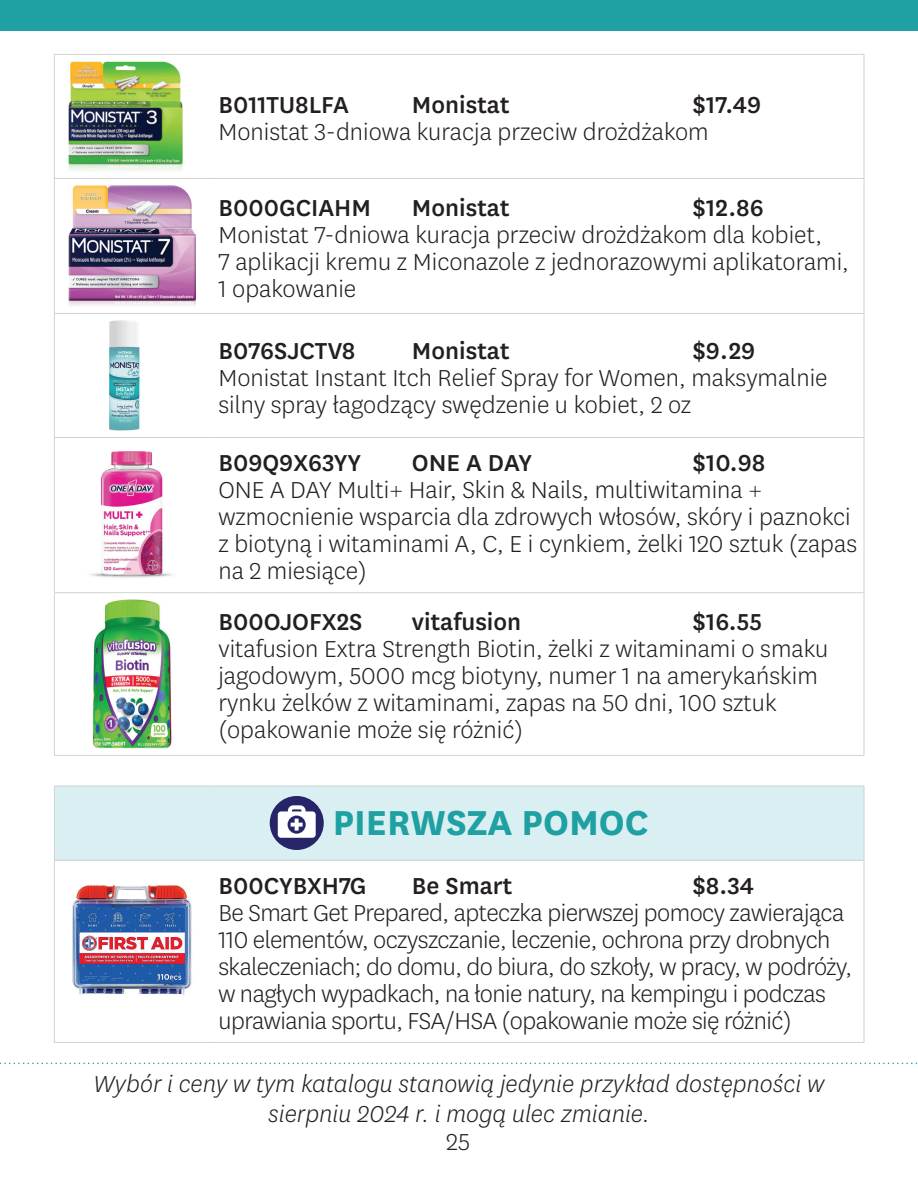
<style>
.page{position:relative;width:918px;height:1188px;background:#fff}
.page>*{position:absolute;margin:0;border:0;box-sizing:border-box;transform-origin:0 0}
.t1{font:700 40.5px "Centene Sans";color:#1fa0a3}
.t2{font:300 27px/27px "Centene Sans";color:#231f20}
.t3{font:300 27px/27px "Centene Sans";letter-spacing:-.02em;color:#231f20}
.t4{font:500 27px "Centene Sans";color:#231f20}
.t5{font:italic 300 27px/30px "Centene Sans";color:#231f20;text-align:center}
</style>
<div class="page">
<div style="left:0;top:0;width:918px;height:31px;background:#1fa0a3"></div>
<svg style="left:0;top:1063px;width:918px;height:1px"></svg>
<hr style="left:54px;top:54px;width:158px;height:1px;background:#d1d2d4">
<hr style="left:54px;top:55px;width:1px;height:123px;background:#d1d2d4">
<hr style="left:212px;top:54px;width:652px;height:1px;background:#d1d2d4">
<hr style="left:864px;top:55px;width:1px;height:123px;background:#d1d2d4">
<hr style="left:54px;top:178px;width:158px;height:1px;background:#d1d2d4">
<hr style="left:54px;top:179px;width:1px;height:134px;background:#d1d2d4">
<hr style="left:212px;top:178px;width:652px;height:1px;background:#d1d2d4">
<hr style="left:864px;top:179px;width:1px;height:134px;background:#d1d2d4">
<hr style="left:54px;top:313px;width:158px;height:1px;background:#d1d2d4">
<hr style="left:54px;top:314px;width:1px;height:123px;background:#d1d2d4">
<hr style="left:212px;top:313px;width:652px;height:1px;background:#d1d2d4">
<hr style="left:864px;top:314px;width:1px;height:123px;background:#d1d2d4">
<hr style="left:54px;top:437px;width:158px;height:1px;background:#d1d2d4">
<hr style="left:54px;top:438px;width:1px;height:154px;background:#d1d2d4">
<hr style="left:212px;top:437px;width:652px;height:1px;background:#d1d2d4">
<hr style="left:864px;top:438px;width:1px;height:154px;background:#d1d2d4">
<hr style="left:54px;top:592px;width:158px;height:1px;background:#d1d2d4">
<hr style="left:54px;top:593px;width:1px;height:162px;background:#d1d2d4">
<hr style="left:212px;top:592px;width:652px;height:1px;background:#d1d2d4">
<hr style="left:864px;top:593px;width:1px;height:162px;background:#d1d2d4">
<hr style="left:54px;top:755px;width:158px;height:1px;background:#d1d2d4">
<hr style="left:212px;top:755px;width:652px;height:1px;background:#d1d2d4">
<img style="left:68px;top:61px;width:115px;height:110px">
<img style="left:68px;top:185px;width:128px;height:121px">
<img style="left:109px;top:320px;width:32px;height:111px">
<img style="left:90px;top:451px;width:83px;height:127px">
<img style="left:92px;top:599px;width:80px;height:150px">
<div style="left:54px;top:786px;width:810px;height:74px;background:#daeff1"></div>
<hr style="left:864px;top:786px;width:1px;height:74px;background:#d1d2d4">
<hr style="left:54px;top:786px;width:158px;height:1px;background:#d1d2d4">
<hr style="left:54px;top:786px;width:1px;height:74px;background:#d1d2d4">
<hr style="left:212px;top:786px;width:652px;height:1px;background:#d1d2d4">
<hr style="left:54px;top:860px;width:158px;height:1px;background:#d1d2d4">
<hr style="left:54px;top:861px;width:1px;height:181px;background:#d1d2d4">
<hr style="left:212px;top:860px;width:652px;height:1px;background:#d1d2d4">
<hr style="left:864px;top:861px;width:1px;height:181px;background:#d1d2d4">
<hr style="left:54px;top:1042px;width:158px;height:1px;background:#d1d2d4">
<hr style="left:212px;top:1042px;width:652px;height:1px;background:#d1d2d4">
<div style="left:270px;top:796px;width:54px;height:54px;background:#252568;border-radius:50%"></div>
<svg style="left:278px;top:805px;width:38px;height:33px"></svg>
<img style="left:72px;top:885px;width:120px;height:110px">
<p class="t4" style="left:218px;top:86px;width:132px">B011TU8LFA</p>
<p class="t4" style="left:412px;top:86px;width:99px">Monistat</p>
<p class="t4" style="left:692px;top:86px;width:70px">$17.49</p>
<p class="t2" style="left:218px;top:117px;width:492px">Monistat 3-dniowa kuracja przeciw drożdżakom</p>
<p class="t4" style="left:218px;top:189px;width:154px">B000GCIAHM</p>
<p class="t4" style="left:412px;top:189px;width:99px">Monistat</p>
<p class="t4" style="left:692px;top:189px;width:73px">$12.86</p>
<p class="t2" style="left:218px;top:220px;width:632px">Monistat 7-dniowa kuracja przeciw drożdżakom dla kobiet,<br>7 aplikacji kremu z Miconazole z jednorazowymi aplikatorami,<br>1 opakowanie</p>
<p class="t4" style="left:218px;top:332px;width:138px">B076SJCTV8</p>
<p class="t4" style="left:412px;top:332px;width:99px">Monistat</p>
<p class="t4" style="left:692px;top:332px;width:64px">$9.29</p>
<p class="t2" style="left:218px;top:363px;width:611px">Monistat Instant Itch Relief Spray for Women, maksymalnie silny spray łagodzący swędzenie u kobiet, 2 oz</p>
<p class="t4" style="left:218px;top:445px;width:144px">B09Q9X63YY</p>
<p class="t4" style="left:412px;top:445px;width:122px">ONE A DAY</p>
<p class="t4" style="left:692px;top:445px;width:74px">$10.98</p>
<p class="t2" style="left:218px;top:476px;width:640px">ONE A DAY Multi+ Hair, Skin &amp; Nails, multiwitamina + wzmocnienie wsparcia dla zdrowych włosów, skóry i paznokci z biotyną i witaminami A, C, E i cynkiem, żelki 120 sztuk (zapas na 2 miesiące)</p>
<p class="t4" style="left:218px;top:604px;width:146px">B00OJOFX2S</p>
<p class="t4" style="left:412px;top:604px;width:111px">vitafusion</p>
<p class="t4" style="left:692px;top:604px;width:71px">$16.55</p>
<p class="t2" style="left:218px;top:635px;width:612px">vitafusion Extra Strength Biotin, żelki z witaminami o smaku jagodowym, 5000 mcg biotyny, numer 1 na amerykańskim rynku żelków z witaminami, zapas na 50 dni, 100 sztuk (opakowanie może się różnić)</p>
<h2 class="t1" style="left:333px;top:794px;width:317px">PIERWSZA POMOC</h2>
<p class="t4" style="left:218px;top:867px;width:149px">B00CYBXH7G</p>
<p class="t4" style="left:412px;top:867px;width:102px">Be Smart</p>
<p class="t4" style="left:692px;top:867px;width:63px">$8.34</p>
<p class="t3" style="left:218px;top:898px;width:635px">Be Smart Get Prepared, apteczka pierwszej pomocy zawierająca 110 elementów, oczyszczanie, leczenie, ochrona przy drobnych skaleczeniach; do domu, do biura, do szkoły, w pracy, w podróży, w nagłych wypadkach, na łonie natury, na kempingu i podczas uprawiania sportu, FSA/HSA (opakowanie może się różnić)</p>
<p class="t5" style="left:94px;top:1068px;width:732px">Wybór i ceny w tym katalogu stanowią jedynie przykład dostępności w sierpniu 2024 r. i mogą ulec zmianie.</p>
<p class="t2" style="left:446px;top:1127px;width:25px">25</p>
</div>
